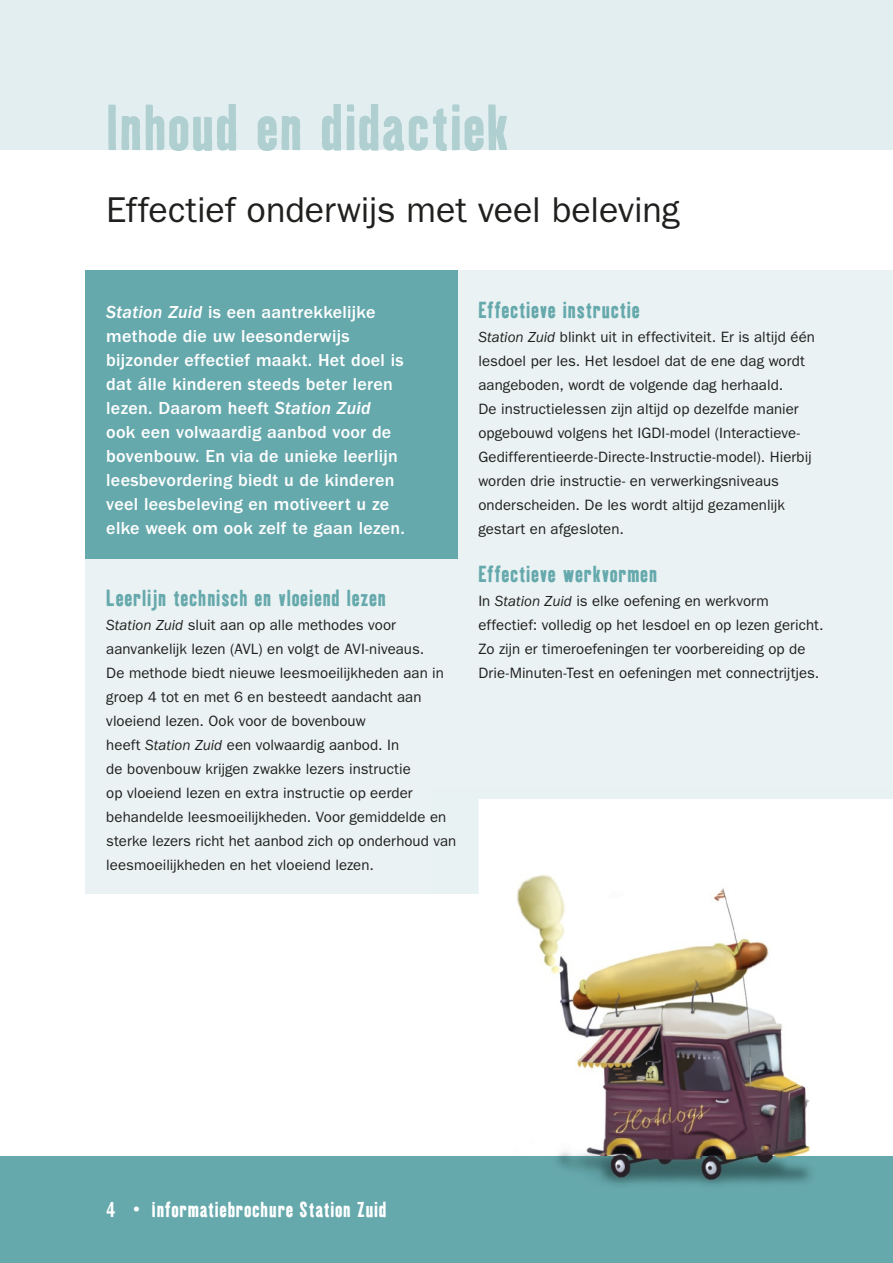
<style>
.page{position:relative;width:893px;height:1263px;background:#fff}
.page>*{position:absolute;margin:0;border:0;box-sizing:border-box;transform-origin:0 0}
.t1{font:63px "Kipp OT No One";letter-spacing:.035em;color:#afcfd1}
.t2{font:36px "ITC Franklin Gothic Std";letter-spacing:-.005em;color:#20201e}
.t3{font:22.5px "Kipp OT No One";letter-spacing:.045em;color:#66a9ad}
.t4{font:21px "Kipp OT No One";letter-spacing:.05em;color:#fff}
.t5{font:500 18px/24px "ITC Franklin Gothic Std";letter-spacing:.015em;color:#fff}
.t6{font:15px/24px "ITC Franklin Gothic Std";letter-spacing:.005em;color:#20201e}
.s1{font-family:"ITC Franklin Gothic Std Med It";font-weight:400}
.s2{font-style:italic}
</style>
<div class="page">
<div style="left:457px;top:270px;width:436px;height:528px;background:#eaf2f3"></div>
<div style="left:85px;top:449px;width:393px;height:445px;background:#eaf2f3"></div>
<div style="left:85px;top:270px;width:372px;height:288px;background:#66a9ad"></div>
<div style="left:0;top:1157px;width:893px;height:106px;background:#66a9ad"></div>
<div style="left:0;top:0;width:893px;height:150px;background:#e2eeef"></div>
<img style="left:431px;top:798px;width:462px;height:388px">
<img style="left:431px;top:798px;width:47px;height:96px">
<h1 class="t1" style="left:106px;top:89px;width:404px">lnhoud en didactiek</h1>
<h2 class="t2" style="left:106px;top:189px;width:575px">Effectief onderwijs met veel beleving</h2>
<p class="t5" style="left:106px;top:300px;width:300px"><span class="s1">Station Zuid</span> is een aantrekkelijke methode die uw leesonderwijs bijzonder effectief maakt. Het doel is dat álle kinderen steeds beter leren lezen. Daarom heeft <span class="s1">Station Zuid<br></span>ook een volwaardig aanbod voor de bovenbouw. En via de unieke leerlijn leesbevordering biedt u de kinderen veel leesbeleving en motiveert u ze elke week om ook zelf te gaan lezen.</p>
<h3 class="t3" style="left:106px;top:584px;width:281px">Leerlijn technisch en vloeiend lezen</h3>
<p class="t6" style="left:106px;top:613px;width:352px"><span class="s2">Station Zuid</span> sluit aan op alle methodes voor aanvankelijk lezen (AVL) en volgt de AVI-niveaus.<br>De methode biedt nieuwe leesmoeilijkheden aan in groep 4 tot en met 6 en besteedt aandacht aan vloeiend lezen. Ook voor de bovenbouw<br>heeft <span class="s2">Station Zuid</span> een volwaardig aanbod. In<br>de bovenbouw krijgen zwakke lezers instructie<br>op vloeiend lezen en extra instructie op eerder behandelde leesmoeilijkheden. Voor gemiddelde en sterke lezers richt het aanbod zich op onderhoud van leesmoeilijkheden en het vloeiend lezen.</p>
<h3 class="t3" style="left:478px;top:296px;width:163px">Effectieve instructie</h3>
<p class="t6" style="left:478px;top:325px;width:338px"><span class="s2">Station Zuid</span> blinkt uit in effectiviteit. Er is altijd één lesdoel per les. Het lesdoel dat de ene dag wordt aangeboden, wordt de volgende dag herhaald.<br>De instructielessen zijn altijd op dezelfde manier opgebouwd volgens het IGDI-model (Interactieve-Gedifferentieerde-Directe-Instructie-model). Hierbij worden drie instructie- en verwerkingsniveaus onderscheiden. De les wordt altijd gezamenlijk gestart en afgesloten.</p>
<h3 class="t3" style="left:478px;top:560px;width:180px">Effectieve werkvormen</h3>
<p class="t6" style="left:478px;top:589px;width:347px">In <span class="s2">Station Zuid</span> is elke oefening en werkvorm effectief: volledig op het lesdoel en op lezen gericht.<br>Zo zijn er timeroefeningen ter voorbereiding op de Drie-Minuten-Test en oefeningen met connectrijtjes.</p>
<h3 class="t4" style="left:106px;top:1196px;width:282px">4 • Informatiebrochure Station Zuid</h3>
</div>
